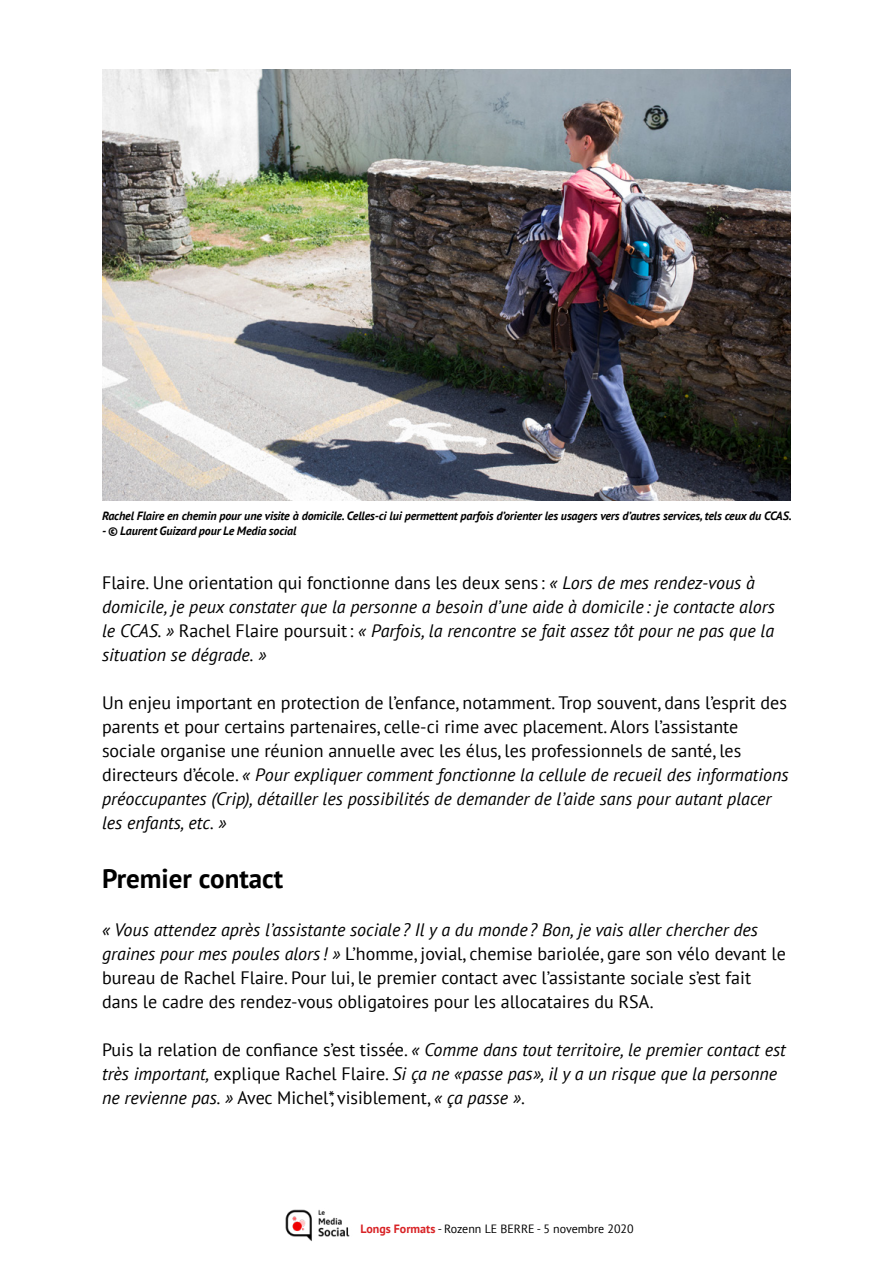
<style>
.page{position:relative;width:893px;height:1263px;background:#fff}
.page>*{position:absolute;margin:0;border:0;box-sizing:border-box;transform-origin:0 0}
.t1{font:700 27px "PT Sans";color:#000}
.t2{font:18px/24px "PT Sans";color:#000}
.t3{font:italic 18px/24px "PT Sans";color:#000}
.t4{font:italic 700 12px "PT Sans";letter-spacing:-.01em;color:#000}
.t5{font:12px "PT Sans";color:#000}
.s1{font-style:normal}
.s2{font-style:italic}
.s3{font-weight:700;color:#d82326}
</style>
<div class="page">
<img style="left:285px;top:1209px;width:65px;height:33px">
<img style="left:102px;top:70px;width:689px;height:431px">
<p class="t4" style="left:102px;top:508px;width:691px">Rachel Flaire en chemin pour une visite à domicile. Celles-ci lui permettent parfois d’orienter les usagers vers d’autres services, tels ceux du CCAS.</p>
<p class="t4" style="left:102px;top:523px;width:196px">- © Laurent Guizard pour Le Media social</p>
<p class="t3" style="left:102px;top:570px;width:674px"><span class="s1">Flaire. Une orientation qui fonctionne dans les deux sens :</span> « Lors de mes rendez-vous à domicile, je peux constater que la personne a besoin d’une aide à domicile : je contacte alors le CCAS. » <span class="s1">Rachel Flaire poursuit:</span> « Parfois, la rencontre se fait assez tôt pour ne pas que la situation se dégrade. »</p>
<p class="t2" style="left:102px;top:690px;width:688px">Un enjeu important en protection de l’enfance, notamment. Trop souvent, dans l’esprit des parents et pour certains partenaires, celle-ci rime avec placement. Alors l’assistante sociale organise une réunion annuelle avec les élus, les professionnels de santé, les directeurs d’école. <span class="s2">« Pour expliquer comment fonctionne la cellule de recueil des informations préoccupantes (Crip), détailler les possibilités de demander de l’aide sans pour autant placer les enfants, etc. »</span></p>
<h1 class="t1" style="left:102px;top:860px;width:183px">Premier contact</h1>
<p class="t2" style="left:102px;top:917px;width:685px"><span class="s2">« Vous attendez après l’assistante sociale ? Il y a du monde ? Bon, je vais aller chercher des graines pour mes poules alors! »</span> L’homme, jovial, chemise bariolée, gare son vélo devant le bureau de Rachel Flaire. Pour lui, le premier contact avec l’assistante sociale s’est fait dans le cadre des rendez-vous obligatoires pour les allocataires du RSA.</p>
<p class="t3" style="left:102px;top:1037px;width:685px"><span class="s1">Puis la relation de confiance s’est tissée.</span> « Comme dans tout territoire, le premier contact est très important, <span class="s1">explique Rachel Flaire.</span> Si ça ne «passe pas», il y a un risque que la personne ne revienne pas. » <span class="s1">Avec Michel*, visiblement,</span> « ça passe »<span class="s1">.</span></p>
<p class="t5" style="left:361px;top:1221px;width:275px"><span class="s3">Longs Formats</span> - Rozenn LE BERRE - 5 novembre 2020</p>
</div>
